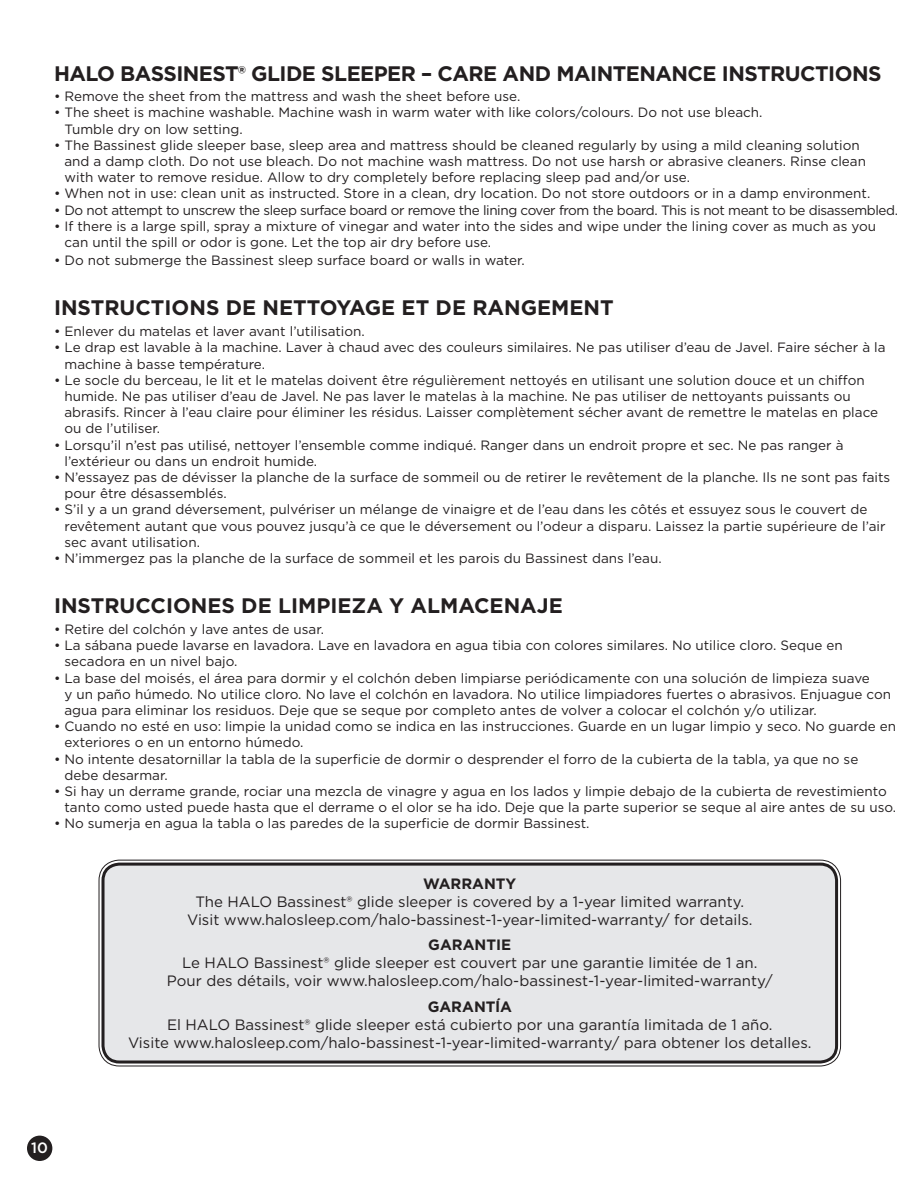
<style>
.page{position:relative;width:918px;height:1188px;background:#fff}
.page>*{position:absolute;margin:0;border:0;box-sizing:border-box;transform-origin:0 0}
.t1{font:700 21px "Gotham";color:#231f20}
.t2{font:700 21px "Gotham";letter-spacing:-.02em;color:#231f20}
.t3{font:15px/18px "Gotham";color:#231f20;text-align:center}
.t4{font:700 15px "Gotham";color:#231f20}
.t5{font:500 15px "Gotham";color:#fff}
.t6{font:13.5px/16.2px "Gotham";color:#231f20}
.t7{font:13.5px "Gotham";letter-spacing:-.03em;color:#231f20}
</style>
<div class="page">
<div style="left:102px;top:863px;width:736px;height:201px;background:#e6e7e9;border-radius:18px"></div>
<div style="left:99px;top:860px;width:742px;height:207px;border:1px solid #231f20;border-radius:20px"></div>
<div style="left:102px;top:863px;width:736px;height:201px;border:3px solid #231f20;border-radius:17px"></div>
<div style="left:27px;top:1136px;width:25px;height:25px;background:#231f20;border-radius:50%"></div>
<p class="t2" style="left:54px;top:59px;width:829px">HALO BASSINEST® GLIDE SLEEPER – CARE AND MAINTENANCE INSTRUCTIONS</p>
<p class="t6" style="left:54px;top:88px;width:468px">• Remove the sheet from the mattress and wash the sheet before use.</p>
<p class="t6" style="left:65px;top:104px;width:700px;text-indent:-11px">• The sheet is machine washable. Machine wash in warm water with like colors/colours. Do not use bleach.<br>Tumble dry on low setting.</p>
<p class="t6" style="left:65px;top:137px;width:803px;text-indent:-11px">• The Bassinest glide sleeper base, sleep area and mattress should be cleaned regularly by using a mild cleaning solution and a damp cloth. Do not use bleach. Do not machine wash mattress. Do not use harsh or abrasive cleaners. Rinse clean with water to remove residue. Allow to dry completely before replacing sleep pad and/or use.</p>
<p class="t6" style="left:54px;top:185px;width:818px">• When not in use: clean unit as instructed. Store in a clean, dry location. Do not store outdoors or in a damp environment.</p>
<p class="t7" style="left:54px;top:201px;width:846px">• Do not attempt to unscrew the sleep surface board or remove the lining cover from the board. This is not meant to be disassembled.</p>
<p class="t6" style="left:65px;top:218px;width:813px;text-indent:-11px">• If there is a large spill, spray a mixture of vinegar and water into the sides and wipe under the lining cover as much as you can until the spill or odor is gone. Let the top air dry before use.</p>
<p class="t6" style="left:54px;top:252px;width:472px">• Do not submerge the Bassinest sleep surface board or walls in water.</p>
<p class="t1" style="left:54px;top:294px;width:561px">INSTRUCTIONS DE NETTOYAGE ET DE RANGEMENT</p>
<p class="t6" style="left:54px;top:323px;width:312px">• Enlever du matelas et laver avant l’utilisation.</p>
<p class="t6" style="left:65px;top:339px;width:823px;text-indent:-11px">• Le drap est lavable à la machine. Laver à chaud avec des couleurs similaires. Ne pas utiliser d’eau de Javel. Faire sécher à la machine à basse température.</p>
<p class="t6" style="left:65px;top:372px;width:815px;text-indent:-11px">• Le socle du berceau, le lit et le matelas doivent être régulièrement nettoyés en utilisant une solution douce et un chiffon humide. Ne pas utiliser d’eau de Javel. Ne pas laver le matelas à la machine. Ne pas utiliser de nettoyants puissants ou abrasifs. Rincer à l’eau claire pour éliminer les résidus. Laisser complètement sécher avant de remettre le matelas en place ou de l’utiliser.</p>
<p class="t6" style="left:65px;top:436px;width:781px;text-indent:-11px">• Lorsqu’il n’est pas utilisé, nettoyer l’ensemble comme indiqué. Ranger dans un endroit propre et sec. Ne pas ranger à l’extérieur ou dans un endroit humide.</p>
<p class="t6" style="left:65px;top:469px;width:827px;text-indent:-11px">• N’essayez pas de dévisser la planche de la surface de sommeil ou de retirer le revêtement de la planche. Ils ne sont pas faits pour être désassemblés.</p>
<p class="t6" style="left:65px;top:501px;width:823px;text-indent:-11px">• S’il y a un grand déversement, pulvériser un mélange de vinaigre et de l’eau dans les côtés et essuyez sous le couvert de revêtement autant que vous pouvez jusqu’à ce que le déversement ou l’odeur a disparu. Laissez la partie supérieure de l’air sec avant utilisation.</p>
<p class="t6" style="left:54px;top:550px;width:609px">• N’immergez pas la planche de la surface de sommeil et les parois du Bassinest dans l’eau.</p>
<p class="t1" style="left:54px;top:592px;width:510px">INSTRUCCIONES DE LIMPIEZA Y ALMACENAJE</p>
<p class="t6" style="left:54px;top:621px;width:272px">• Retire del colchón y lave antes de usar.</p>
<p class="t6" style="left:65px;top:637px;width:780px;text-indent:-11px">• La sábana puede lavarse en lavadora. Lave en lavadora en agua tibia con colores similares. No utilice cloro. Seque en secadora en un nivel bajo.</p>
<p class="t6" style="left:65px;top:669px;width:828px;text-indent:-11px">• La base del moisés, el área para dormir y el colchón deben limpiarse periódicamente con una solución de limpieza suave<br>y un paño húmedo. No utilice cloro. No lave el colchón en lavadora. No utilice limpiadores fuertes o abrasivos. Enjuague con agua para eliminar los residuos. Deje que se seque por completo antes de volver a colocar el colchón y/o utilizar.</p>
<p class="t6" style="left:64px;top:718px;width:833px;text-indent:-10px">• Cuando no esté en uso: limpie la unidad como se indica en las instrucciones. Guarde en un lugar limpio y seco. No guarde en exteriores o en un entorno húmedo.</p>
<p class="t6" style="left:65px;top:750px;width:795px;text-indent:-11px">• No intente desatornillar la tabla de la superficie de dormir o desprender el forro de la cubierta de la tabla, ya que no se debe desarmar.</p>
<p class="t6" style="left:65px;top:783px;width:833px;text-indent:-11px">• Si hay un derrame grande, rociar una mezcla de vinagre y agua en los lados y limpie debajo de la cubierta de revestimiento tanto como usted puede hasta que el derrame o el olor se ha ido. Deje que la parte superior se seque al aire antes de su uso.</p>
<p class="t6" style="left:54px;top:815px;width:537px">• No sumerja en agua la tabla o las paredes de la superficie de dormir Bassinest.</p>
<p class="t4" style="left:423px;top:873px;width:95px">WARRANTY</p>
<p class="t3" style="left:187px;top:892px;width:567px">The HALO Bassinest® glide sleeper is covered by a 1-year limited warranty.<br>Visit www.halosleep.com/halo-bassinest-1-year-limited-warranty/ for details.</p>
<p class="t4" style="left:428px;top:935px;width:84px">GARANTIE</p>
<p class="t3" style="left:167px;top:954px;width:607px">Le HALO Bassinest® glide sleeper est couvert par une garantie limitée de 1 an.<br>Pour des détails, voir www.halosleep.com/halo-bassinest-1-year-limited-warranty/</p>
<p class="t4" style="left:428px;top:996px;width:86px">GARANTĺA</p>
<p class="t3" style="left:128px;top:1015px;width:685px">El HALO Bassinest® glide sleeper está cubierto por una garantía limitada de 1 año.<br>Visite www.halosleep.com/halo-bassinest-1-year-limited-warranty/ para obtener los detalles.</p>
<p class="t5" style="left:31px;top:1138px;width:18px">10</p>
</div>
